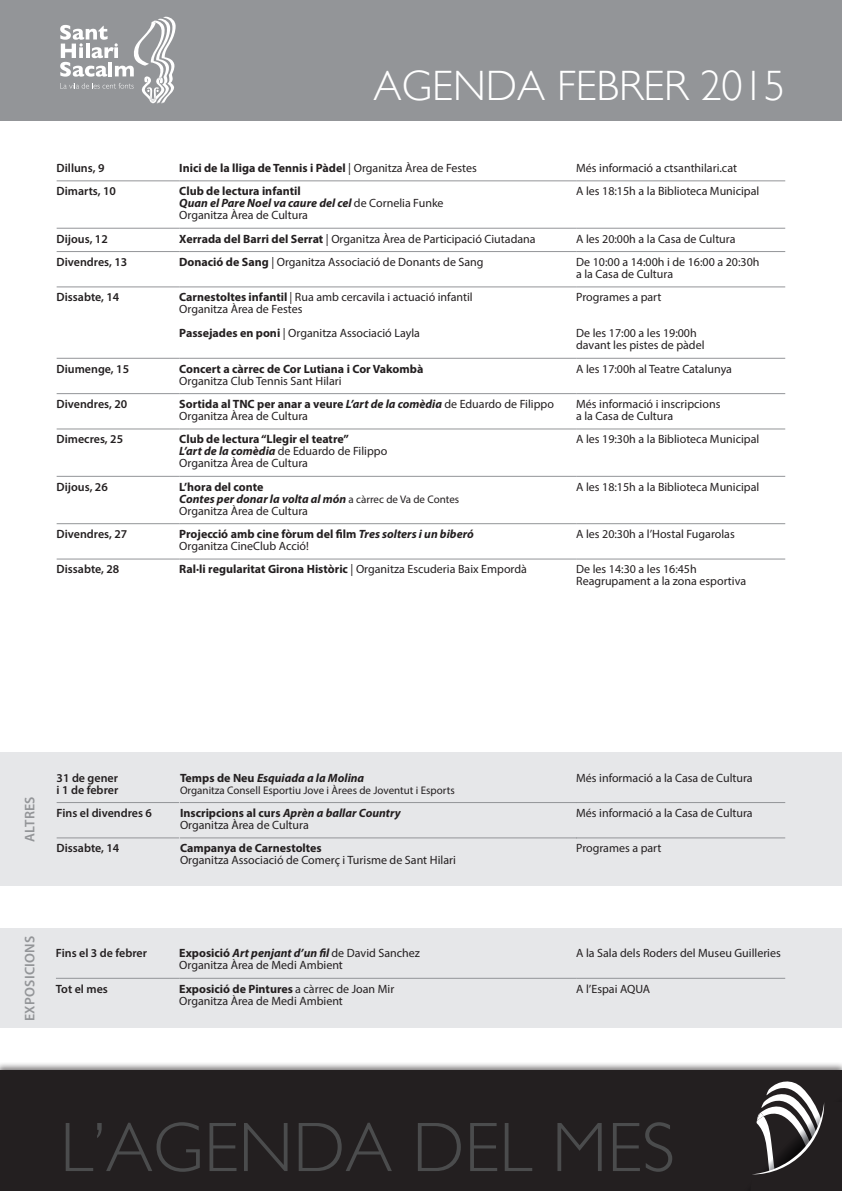
<style>
.page{position:relative;width:842px;height:1191px;background:#fff}
.page>*{position:absolute;margin:0;border:0;box-sizing:border-box;transform-origin:0 0}
.Títol_peu_de_pàgina{font:300 70.7px "Gill Sans";color:#4b4c4d}
.Titol_Agenda{font:300 42.4px "Gill Sans";color:#fff}
.t1{font:600 14px "Myriad Pro";letter-spacing:.02em;color:#939598}
.Activitats{font:12px/12px "Myriad Pro";color:#231f20}
.Activitats-2{font:700 12px/12px "Myriad Pro";color:#231f20}
.dies{font:600 12px/12px "Myriad Pro";color:#231f20}
.Exposició_Final{font:12px/12px "Myriad Pro";color:#231f20}
.Activitats-3{font:italic 700 12px/12px "Myriad Pro";color:#231f20}
.Dies_Exposció_Final{font:12px/12px "Myriad Pro";color:#231f20}
.Exposició_Final-2{font:700 12px "Myriad Pro";color:#231f20}
.Dies_Exposció_Final-2{font:600 12px "Myriad Pro";color:#231f20}
.Activitats-4{font:11px "Myriad Pro";color:#231f20}
.s1{font-weight:400}
.s2{font-weight:700}
.s3{font-weight:700;font-style:italic}
.s4{font-style:normal}
.s5{font-weight:400;font-style:normal;font-size:11px}
.s6{font-weight:400;font-style:normal}
.s7{font-style:italic}
</style>
<div class="page">
<div style="left:0;top:0;width:842px;height:120px;background:#939598"></div>
<div style="left:0;top:1062px;width:842px;height:129px;background:#231f20;opacity:.6"></div>
<div style="left:0;top:1070px;width:842px;height:121px;background:#231f20"></div>
<svg style="left:752px;top:1081px;width:73px;height:94px"></svg>
<svg style="left:60px;top:17px;width:116px;height:86px"></svg>
<hr style="left:57px;top:180px;width:122px;height:1px;background:#939598">
<hr style="left:57px;top:228px;width:122px;height:1px;background:#939598">
<hr style="left:57px;top:251px;width:122px;height:1px;background:#939598">
<hr style="left:57px;top:286px;width:122px;height:1px;background:#939598">
<hr style="left:57px;top:358px;width:122px;height:1px;background:#939598">
<hr style="left:57px;top:393px;width:122px;height:1px;background:#939598">
<hr style="left:57px;top:428px;width:122px;height:1px;background:#939598">
<hr style="left:57px;top:476px;width:122px;height:1px;background:#939598">
<hr style="left:57px;top:523px;width:122px;height:1px;background:#939598">
<hr style="left:57px;top:558px;width:122px;height:1px;background:#939598">
<hr style="left:179px;top:180px;width:397px;height:1px;background:#939598">
<hr style="left:179px;top:228px;width:397px;height:1px;background:#939598">
<hr style="left:179px;top:251px;width:397px;height:1px;background:#939598">
<hr style="left:179px;top:286px;width:397px;height:1px;background:#939598">
<hr style="left:179px;top:358px;width:397px;height:1px;background:#939598">
<hr style="left:179px;top:393px;width:397px;height:1px;background:#939598">
<hr style="left:179px;top:428px;width:397px;height:1px;background:#939598">
<hr style="left:179px;top:476px;width:397px;height:1px;background:#939598">
<hr style="left:179px;top:523px;width:397px;height:1px;background:#939598">
<hr style="left:179px;top:558px;width:397px;height:1px;background:#939598">
<hr style="left:576px;top:180px;width:209px;height:1px;background:#939598">
<hr style="left:576px;top:228px;width:209px;height:1px;background:#939598">
<hr style="left:576px;top:251px;width:209px;height:1px;background:#939598">
<hr style="left:576px;top:286px;width:209px;height:1px;background:#939598">
<hr style="left:576px;top:358px;width:209px;height:1px;background:#939598">
<hr style="left:576px;top:393px;width:209px;height:1px;background:#939598">
<hr style="left:576px;top:428px;width:209px;height:1px;background:#939598">
<hr style="left:576px;top:476px;width:209px;height:1px;background:#939598">
<hr style="left:576px;top:523px;width:209px;height:1px;background:#939598">
<hr style="left:576px;top:558px;width:209px;height:1px;background:#939598">
<div style="left:0;top:928px;width:842px;height:100px;background:#e6e7e9"></div>
<div style="left:0;top:752px;width:842px;height:134px;background:#e6e7e9"></div>
<hr style="left:57px;top:802px;width:122px;height:1px;background:#939598">
<hr style="left:57px;top:837px;width:122px;height:1px;background:#939598">
<hr style="left:180px;top:802px;width:397px;height:1px;background:#939598">
<hr style="left:180px;top:837px;width:397px;height:1px;background:#939598">
<hr style="left:576px;top:977px;width:209px;height:1px;background:#939598">
<hr style="left:576px;top:802px;width:209px;height:1px;background:#939598">
<hr style="left:576px;top:837px;width:209px;height:1px;background:#939598">
<hr style="left:56px;top:977px;width:123px;height:1px;background:#939598">
<hr style="left:179px;top:977px;width:397px;height:1px;background:#939598">
<p class="dies" style="left:57px;top:161px;width:49px">Dilluns, 9</p>
<p class="dies" style="left:57px;top:185px;width:61px">Dimarts, 10</p>
<p class="dies" style="left:57px;top:232px;width:53px">Dijous, 12</p>
<p class="dies" style="left:57px;top:255px;width:72px">Divendres, 13</p>
<p class="dies" style="left:57px;top:291px;width:64px">Dissabte, 14</p>
<p class="dies" style="left:57px;top:362px;width:74px">Diumenge, 15</p>
<p class="dies" style="left:57px;top:397px;width:72px">Divendres, 20</p>
<p class="dies" style="left:57px;top:433px;width:68px">Dimecres, 25</p>
<p class="dies" style="left:57px;top:480px;width:53px">Dijous, 26</p>
<p class="dies" style="left:57px;top:528px;width:72px">Divendres, 27</p>
<p class="Dies_Exposció_Final-2" style="left:57px;top:562px;width:64px">Dissabte, 28</p>
<p class="Titol_Agenda" style="left:373px;top:62px;width:413px">AGENDA FEBRER 2015</p>
<p class="Activitats-2" style="left:179px;top:161px;width:299px">Inici de la lliga de Tennis i Pàdel <span class="s1">| Organitza Àrea de Festes</span></p>
<p class="Activitats" style="left:179px;top:185px;width:266px"><span class="s2">Club de lectura infantil<br></span><span class="s3">Quan el Pare Noel va caure del cel</span> de Cornelia Funke<br>Organitza Àrea de Cultura</p>
<p class="Activitats" style="left:179px;top:232px;width:358px"><span class="s2">Xerrada del Barri del Serrat</span> | Organitza Àrea de Participació Ciutadana</p>
<p class="Activitats" style="left:179px;top:256px;width:306px"><span class="s2">Donació de Sang</span> | Organitza Associació de Donants de Sang</p>
<p class="Activitats" style="left:179px;top:291px;width:295px"><span class="s2">Carnestoltes infantil</span> | Rua amb cercavila i actuació infantil<br>Organitza Àrea de Festes</p>
<p class="Activitats" style="left:179px;top:327px;width:242px"><span class="s2">Passejades en poni</span> | Organitza Associació Layla</p>
<p class="Activitats-2" style="left:179px;top:362px;width:246px">Concert a càrrec de Cor Lutiana i Cor Vakombà<br><span class="s1">Organitza Club Tennis Sant Hilari</span></p>
<p class="Activitats" style="left:179px;top:398px;width:376px"><span class="s2">Sortida al TNC per anar a veure</span> <span class="s3">L’art de la comèdia</span> de Eduardo de Filippo<br>Organitza Àrea de Cultura</p>
<p class="Activitats" style="left:179px;top:433px;width:210px"><span class="s2">Club de lectura “Llegir el teatre”<br></span><span class="s3">L’art de la comèdia</span> de Eduardo de Filippo<br>Organitza Àrea de Cultura</p>
<p class="Activitats-3" style="left:179px;top:480px;width:282px"><span class="s4">L’hora del conte<br></span>Contes per donar la volta al món <span class="s5">a càrrec de Va de Contes<br></span><span class="s6">Organitza Àrea de Cultura</span></p>
<p class="Activitats-2" style="left:179px;top:527px;width:296px">Projecció amb cine fòrum del film <span class="s7">Tres solters i un biberó<br></span><span class="s1">Organitza CineClub Acció!</span></p>
<p class="Exposició_Final-2" style="left:179px;top:561px;width:349px">Ral·li regularitat Girona Històric <span class="s1">| Organitza Escuderia Baix Empordà</span></p>
<p class="Activitats" style="left:576px;top:162px;width:162px">Més informació a ctsanthilari.cat</p>
<p class="Activitats" style="left:576px;top:185px;width:185px">A les 18:15h a la Biblioteca Municipal</p>
<p class="Activitats" style="left:576px;top:232px;width:161px">A les 20:00h a la Casa de Cultura</p>
<p class="Activitats" style="left:576px;top:256px;width:185px">De 10:00 a 14:00h i de 16:00 a 20:30h a la Casa de Cultura</p>
<p class="Activitats" style="left:576px;top:291px;width:87px">Programes a part</p>
<p class="Activitats" style="left:576px;top:327px;width:130px">De les 17:00 a les 19:00h davant les pistes de pàdel</p>
<p class="Activitats" style="left:576px;top:362px;width:157px">A les 17:00h al Teatre Catalunya</p>
<p class="Activitats" style="left:576px;top:398px;width:146px">Més informació i inscripcions a la Casa de Cultura</p>
<p class="Activitats" style="left:576px;top:433px;width:185px">A les 19:30h a la Biblioteca Municipal</p>
<p class="Activitats" style="left:576px;top:480px;width:185px">A les 18:15h a la Biblioteca Municipal</p>
<p class="Activitats" style="left:576px;top:528px;width:160px">A les 20:30h a l’Hostal Fugarolas</p>
<p class="Dies_Exposció_Final" style="left:576px;top:563px;width:172px">De les 14:30 a les 16:45h<br>Reagrupament a la zona esportiva</p>
<p class="t1" style="left:21px;top:842px;width:47px;rotate:-90deg">ALTRES</p>
<p class="dies" style="left:57px;top:771px;width:63px">31 de gener i 1 de febrer</p>
<p class="dies" style="left:57px;top:806px;width:97px">Fins el divendres 6</p>
<p class="Dies_Exposció_Final-2" style="left:57px;top:840px;width:64px">Dissabte, 14</p>
<p class="t1" style="left:21px;top:1021px;width:87px;rotate:-90deg">EXPOSICIONS</p>
<p class="dies" style="left:56px;top:947px;width:93px">Fins el 3 de febrer</p>
<p class="Dies_Exposció_Final-2" style="left:56px;top:981px;width:53px">Tot el mes</p>
<p class="Activitats-3" style="left:180px;top:771px;width:186px"><span class="s4">Temps de Neu</span> Esquiada a la Molina</p>
<p class="Activitats-4" style="left:180px;top:783px;width:276px">Organitza Consell Esportiu Jove i Àrees de Joventut i Esports</p>
<p class="Activitats" style="left:180px;top:806px;width:222px"><span class="s2">Inscripcions al curs</span> <span class="s3">Aprèn a ballar Country<br></span>Organitza Àrea de Cultura</p>
<p class="Exposició_Final" style="left:180px;top:842px;width:277px"><span class="s2">Campanya de Carnestoltes<br></span>Organitza Associació de Comerç i Turisme de Sant Hilari</p>
<p class="Activitats" style="left:179px;top:947px;width:242px"><span class="s2">Exposició</span> <span class="s3">Art penjant d’un fil</span> de David Sanchez<br>Organitza Àrea de Medi Ambient</p>
<p class="Exposició_Final" style="left:179px;top:982px;width:217px"><span class="s2">Exposició de Pintures</span> a càrrec de Joan Mir<br>Organitza Àrea de Medi Ambient</p>
<p class="Activitats" style="left:576px;top:771px;width:178px">Més informació a la Casa de Cultura</p>
<p class="Activitats" style="left:576px;top:806px;width:178px">Més informació a la Casa de Cultura</p>
<p class="Dies_Exposció_Final" style="left:576px;top:842px;width:87px">Programes a part</p>
<p class="Activitats" style="left:576px;top:947px;width:206px">A la Sala dels Roders del Museu Guilleries</p>
<p class="Exposició_Final" style="left:576px;top:982px;width:76px">A l’Espai AQUA</p>
<p class="Títol_peu_de_pàgina" style="left:60px;top:1107px;width:616px">L’AGENDA DEL MES</p>
</div>
